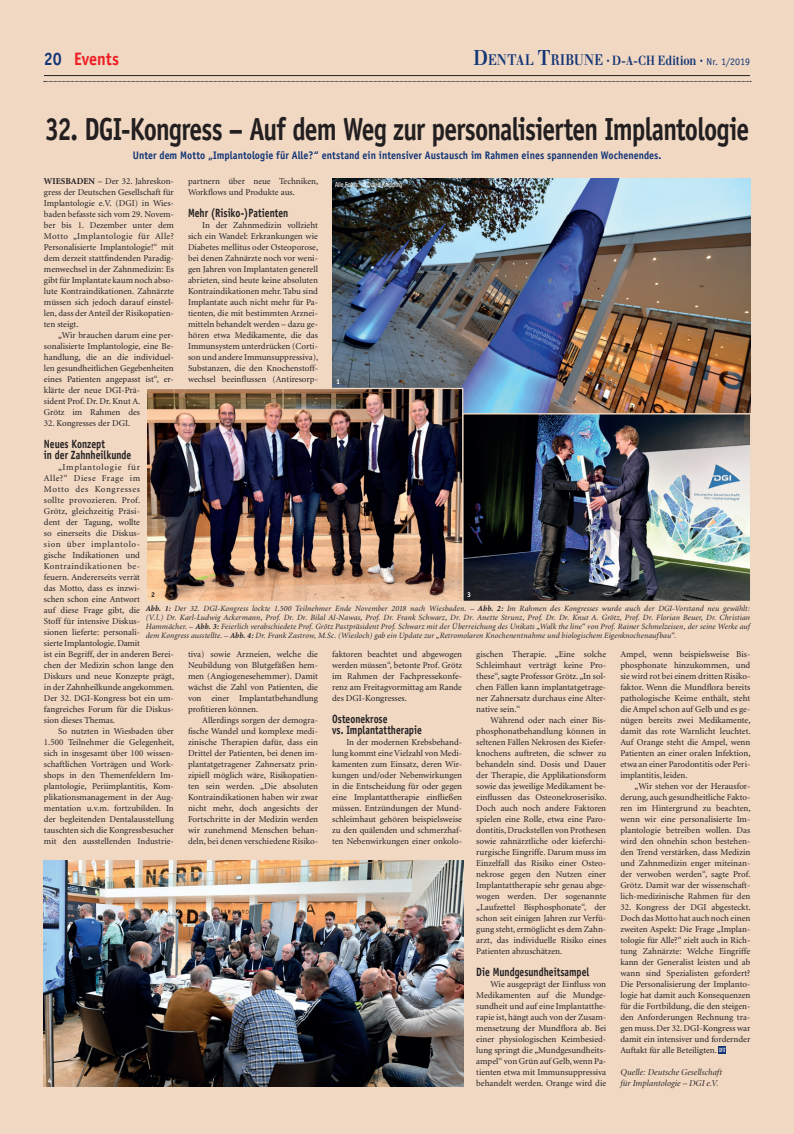
<style>
.page{position:relative;width:794px;height:1134px;background:#f0d8c3}
.page>*{position:absolute;margin:0;border:0;box-sizing:border-box;transform-origin:0 0}
.Headline_H2{font:700 32px "Officina Sans";letter-spacing:-.03em;color:#231f20;scale:.8 1}
.t1{font:700 18px "Officina Sans";letter-spacing:-.005em;color:#ee1d23;scale:.9 1}
.t2{font:15px "Walbaum Bold Os F";letter-spacing:.03em;color:#133576;scale:.8 1}
.Crossheading{font:700 12px/11px "Officina Sans";color:#231f20;scale:.8 1}
.Teaser{font:700 11px "Officina Sans";letter-spacing:.005em;color:#133576;scale:.9 1}
.Content{font:9px/11px "Minion";color:#231f20;text-align:justify}
.Content_1stSection{font:9px/11px "Minion";color:#231f20;text-align:justify}
.Source{font:italic 9px/11px "Minion Display";letter-spacing:.01em;color:#231f20}
.t3{font:italic 8px/9px "Minion";letter-spacing:.015em;color:#231f20;text-align:justify}
.Copyright{font:condensed 7px "Helvetica Neue";letter-spacing:.01em;color:#fff;scale:.88 1}
.t4{font:700 7px "Officina Sans";color:#fff}
.t5{font:700 7px "Officina Sans";color:#231f20}
.t6{font:5px "Capitals";color:#faf4ee}
.s1{color:#133576}
.s2{font-size:21px}
.s3{font-size:13px}
.s4{font-family:"Officina Sans";font-size:10px}
.s5{font-weight:700}
</style>
<div class="page">
<div style="left:718px;top:1046px;width:8px;height:7px;background:#133576"></div>
<img style="left:44px;top:861px;width:419px;height:225px">
<img style="left:332px;top:179px;width:418px;height:233px">
<img style="left:464px;top:412px;width:287px;height:189px">
<img style="left:147px;top:387px;width:317px;height:214px">
<hr style="left:44px;top:75px;width:706px;height:1px;background:#231f20">
<svg style="left:44px;top:81px;width:707px;height:1px"></svg>
<h2 class="t1" style="left:44px;top:48px;width:85px"><span class="s1">20</span> Events</h2>
<h3 class="t2" style="left:473px;top:51px;width:347px"><span class="s2">D</span>ENTAL <span class="s2">T</span>RIBUNE · <span class="s3">D-A-CH Edition</span> · <span class="s4">Nr. 1/2019</span></h3>
<p class="Headline_H2" style="left:45px;top:109px;width:881px">32. DGI-Kongress – Auf dem Weg zur personalisierten Implantologie</p>
<p class="Teaser" style="left:133px;top:148px;width:589px">Unter dem Motto „Implantologie für Alle?“ entstand ein intensiver Austausch im Rahmen eines spannenden Wochenendes.</p>
<p class="Content_1stSection" style="left:44px;top:176px;width:131px"><span class="s5">WIESBADEN</span> – Der 32. Jahreskon&shy;gress der Deutschen Gesellschaft für Implantologie e.V. (DGI) in Wies&shy;baden befasste sich vom 29. Novem&shy;ber bis 1. Dezember unter dem Motto „Implantologie für Alle?<br>Personalisierte Implantologie!“ mit dem derzeit stattfindenden Paradig&shy;menwechsel in der Zahnmedizin: Es gibt für Implantate kaum noch abso&shy;lute Kontraindikationen. Zahnärzte müssen sich jedoch darauf einstel&shy;len, dass der Anteil der Risikopatien&shy;ten steigt.</p>
<p class="Content" style="left:44px;top:330px;width:131px;text-align:left;text-indent:14px">„Wir brauchen darum eine per&shy;sonalisierte Implantologie, eine Be&shy;handlung, die an die individuel&shy;len gesundheitlichen Gegebenheiten eines Patienten angepasst ist“, er&shy;klärte der neue DGI-Prä-<br>sident Prof. Dr. Dr. Knut A.<br>Grötz im Rahmen des</p>
<p class="Content" style="left:44px;top:418px;width:88px">32. Kongresses der DGI.</p>
<p class="Crossheading" style="left:44px;top:438px;width:111px">Neues Konzept<br>in der Zahnheilkunde</p>
<p class="Content" style="left:44px;top:462px;width:132px;text-align:left;text-indent:14px">„Implantologie für<br>Alle?“ Diese Frage im<br>Motto des Kongresses<br>sollte provozieren. Prof.<br>Grötz, gleichzeitig Präsi-<br>dent der Tagung, wollte<br>so einerseits die Diskus-<br>sion über implantolo-<br>gische Indikationen und<br>Kontraindikationen be-<br>feuern. Andererseits verrät<br>das Motto, dass es inzwi-<br>schen schon eine Antwort<br>auf diese Frage gibt, die<br>Stoff für intensive Diskus-<br>sionen lieferte: personali-<br>sierte Implantologie. Damit<br>ist ein Begriff, der in anderen Berei&shy;chen der Medizin schon lange den<br>Diskurs und neue Konzepte prägt, in der Zahnheilkunde angekommen.<br>Der 32. DGI-Kongress bot ein um&shy;fangreiches Forum für die Diskus&shy;sion dieses Themas.</p>
<p class="Content" style="left:44px;top:726px;width:132px;text-indent:14px">So nutzten in Wiesbaden über 1.500 Teilnehmer die Gelegenheit, sich in insgesamt über 100 wissen&shy;schaftlichen Vorträgen und Work&shy;shops in den Themenfeldern Im&shy;plantologie, Periimplantitis, Kom&shy;plikationsmanagement in der Aug&shy;mentation u.v.m. fortzubilden. In der begleitenden Dentalausstellung tauschten sich die Kongressbesucher mit den ausstellenden Industrie-</p>
<p class="Content" style="left:188px;top:176px;width:132px">partnern über neue Techniken,<br>Workflows und Produkte aus.</p>
<p class="Crossheading" style="left:188px;top:207px;width:127px">Mehr (Risiko-)Patienten</p>
<p class="Content" style="left:188px;top:220px;width:132px;text-indent:14px">In der Zahnmedizin vollzieht sich ein Wandel: Erkrankungen wie Diabetes mellitus oder Osteoporose, bei denen Zahnärzte noch vor weni&shy;gen Jahren von Implantaten generell abrieten, sind heute keine absoluten Kontraindikationen mehr. Tabu sind Implantate auch nicht mehr für Pa&shy;tienten, die mit bestimmten Arznei&shy;mitteln behandelt werden – dazu ge&shy;hören etwa Medikamente, die das Immunsystem unterdrücken (Corti&shy;son und andere Immunsuppressiva), Substanzen, die den Knochenstoff&shy;wechsel beeinflussen (Antiresorp-</p>
<p class="Copyright" style="left:335px;top:180px;width:78px">Alle Fotos: © David Knipping</p>
<p class="t4" style="left:336px;top:377px;width:5px">1</p>
<p class="t5" style="left:151px;top:590px;width:5px">2</p>
<p class="t4" style="left:467px;top:590px;width:5px">3</p>
<p class="t3" style="left:146px;top:604px;width:606px"><span class="s5">Abb. 1:</span> Der 32. DGI-Kongress lockte 1.500 Teilnehmer Ende November 2018 nach Wiesbaden. – <span class="s5">Abb. 2:</span> Im Rahmen des Kongresses wurde auch der DGI-Vorstand neu gewählt: (V. l.) Dr. Karl-Ludwig Ackermann, Prof. Dr. Dr. Bilal Al-Nawas, Prof. Dr. Frank Schwarz, Dr. Dr. Anette Strunz, Prof. Dr. Dr. Knut A. Grötz, Prof. Dr. Florian Beuer, Dr. Christian Hammächer. – <span class="s5">Abb. 3:</span> Feierlich verabschiedete Prof. Grötz Pastpräsident Prof. Schwarz mit der Überreichung des Unikats „Walk the line“ von Prof. Rainer Schmelzeisen, der seine Werke auf dem Kongress ausstellte. – <span class="s5">Abb. 4:</span> Dr. Frank Zastrow, M.Sc. (Wiesloch) gab ein Update zur „Retromolaren Knochenentnahme und biologischem Eigenknochenaufbau“.</p>
<p class="Content" style="left:188px;top:649px;width:131px">tiva) sowie Arzneien, welche die Neubildung von Blutgefäßen hem&shy;men (Angiogenesehemmer). Damit wächst die Zahl von Patienten, die von einer Implantatbehandlung profitieren können.</p>
<p class="Content" style="left:188px;top:715px;width:131px;text-indent:14px">Allerdings sorgen der demogra&shy;fische Wandel und komplexe medi&shy;zinische Therapien dafür, dass ein Drittel der Patienten, bei denen im&shy;plantatgetragener Zahnersatz prin&shy;zipiell möglich wäre, Risikopatien&shy;ten sein werden. „Die absoluten Kontraindikationen haben wir zwar nicht mehr, doch angesichts der Fortschritte in der Medizin werden wir zunehmend Menschen behan&shy;deln, bei denen verschiedene Risiko-</p>
<p class="Content" style="left:332px;top:649px;width:131px">faktoren beachtet und abgewogen werden müssen“, betonte Prof. Grötz im Rahmen der Fachpressekonfe&shy;renz am Freitagvormittag am Rande des DGI-Kongresses.</p>
<p class="Crossheading" style="left:332px;top:713px;width:114px">Osteonekrose<br>vs. Implantattherapie</p>
<p class="Content" style="left:332px;top:737px;width:131px;text-indent:14px">In der modernen Krebsbehand&shy;lung kommt eine Vielzahl von Medi&shy;kamenten zum Einsatz, deren Wir&shy;kungen und/oder Nebenwirkungen in die Entscheidung für oder gegen eine Implantattherapie einfließen müssen. Entzündungen der Mund&shy;schleimhaut gehören beispielsweise zu den quälenden und schmerzhaf&shy;ten Nebenwirkungen einer onkolo-</p>
<p class="Content" style="left:476px;top:649px;width:131px">gischen Therapie. „Eine solche Schleimhaut verträgt keine Pro&shy;these“, sagte Professor Grötz. „In sol&shy;chen Fällen kann implantatgetrage&shy;ner Zahnersatz durchaus eine Alter&shy;native sein.“</p>
<p class="Content" style="left:476px;top:715px;width:132px;text-indent:14px">Während oder nach einer Bis&shy;phosphonatbehandlung können in seltenen Fällen Nekrosen des Kiefer&shy;knochens auftreten, die schwer zu behandeln sind. Dosis und Dauer der Therapie, die Applikationsform sowie das jeweilige Medikament be&shy;einflussen das Osteonekroserisiko.<br>Doch auch noch andere Faktoren spielen eine Rolle, etwa eine Paro&shy;dontitis, Druckstellen von Prothesen sowie zahnärztliche oder kieferchi&shy;rurgische Eingriffe. Darum muss im Einzelfall das Risiko einer Osteo&shy;nekrose gegen den Nutzen einer Implantattherapie sehr genau abge&shy;wogen werden. Der sogenannte „Laufzettel Bisphosphonate“, der schon seit einigen Jahren zur Verfü&shy;gung steht, ermöglicht es dem Zahn&shy;arzt, das individuelle Risiko eines Patienten abzuschätzen.</p>
<p class="Crossheading" style="left:476px;top:966px;width:143px">Die Mundgesundheitsampel</p>
<p class="Content" style="left:476px;top:979px;width:131px;text-indent:14px">Wie ausgeprägt der Einfluss von Medikamenten auf die Mundge&shy;sundheit und auf eine Implantatthe&shy;rapie ist, hängt auch von der Zusam&shy;mensetzung der Mundflora ab. Bei einer physiologischen Keimbesied&shy;lung springt die „Mundgesundheits&shy;ampel“ von Grün auf Gelb, wenn Pa&shy;tienten etwa mit Immunsuppressiva behandelt werden. Orange wird die</p>
<p class="Content" style="left:620px;top:649px;width:132px">Ampel, wenn beispielsweise Bis&shy;phosphonate hinzukommen, und sie wird rot bei einem dritten Risiko&shy;faktor. Wenn die Mundflora bereits pathologische Keime enthält, steht die Ampel schon auf Gelb und es ge&shy;nügen bereits zwei Medikamente, damit das rote Warnlicht leuchtet.<br>Auf Orange steht die Ampel, wenn Patienten an einer oralen Infektion, etwa an einer Parodontitis oder Peri&shy;implantitis, leiden.</p>
<p class="Content" style="left:620px;top:781px;width:132px;text-indent:14px">„Wir stehen vor der Herausfor&shy;derung, auch gesundheitliche Fakto&shy;ren im Hintergrund zu beachten, wenn wir eine personalisierte Im&shy;plantologie betreiben wollen. Das wird den ohnehin schon bestehen&shy;den Trend verstärken, dass Medizin und Zahnmedizin enger miteinan&shy;der verwoben werden“, sagte Prof.<br>Grötz. Damit war der wissenschaft&shy;lich-medizinische Rahmen für den</p>
<p class="Content" style="left:620px;top:902px;width:132px">32. Kongress der DGI abgesteckt.<br>Doch das Motto hat auch noch einen zweiten Aspekt: Die Frage „Implan&shy;tologie für Alle?“ zielt auch in Rich&shy;tung Zahnärzte: Welche Eingriffe kann der Generalist leisten und ab wann sind Spezialisten gefordert?<br>Die Personalisierung der Implanto&shy;logie hat damit auch Konsequenzen für die Fortbildung, die den steigen&shy;den Anforderungen Rechnung tra&shy;gen muss. Der 32. DGI-Kongress war damit ein intensiver und fordernder Auftakt für alle Beteiligten.</p>
<p class="t6" style="left:719px;top:1046px;width:8px">DT</p>
<p class="Source" style="left:620px;top:1067px;width:103px">Quelle: Deutsche Gesellschaft für Implantologie – DGI e.V.</p>
<p class="t4" style="left:48px;top:1076px;width:5px">4</p>
</div>
